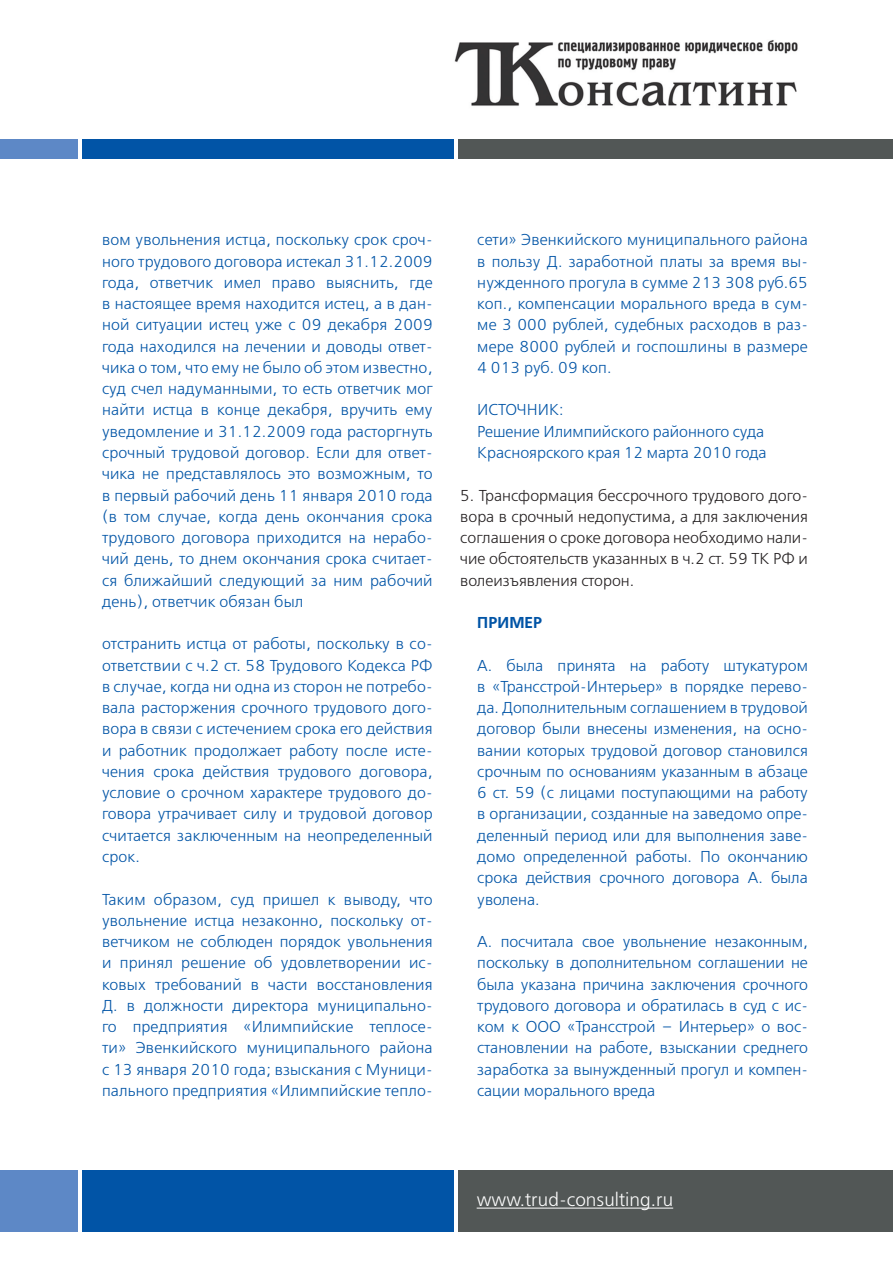
<style>
.page{position:relative;width:893px;height:1263px;background:#fff}
.page>*{position:absolute;margin:0;border:0;box-sizing:border-box;transform-origin:0 0}
.t1{font:18.75px "Free Set C";color:#fff}
.t2{font:15.75px/21.3px "Free Set C";color:#0154a6;text-align:justify}
.t3{font:15.75px/21.3px "Free Set C";color:#231f20;text-align:justify}
.t4{font:700 15.75px "Free Set C";color:#0154a6}
</style>
<div class="page">
<img style="left:454px;top:40px;width:344px;height:67px">
<div style="left:0;top:139px;width:78px;height:20px;background:#5d88c6"></div>
<div style="left:83px;top:139px;width:371px;height:20px;background:#0154a6"></div>
<div style="left:458px;top:139px;width:435px;height:20px;background:#525756"></div>
<div style="left:0;top:1170px;width:78px;height:62px;background:#5d88c6"></div>
<div style="left:83px;top:1170px;width:371px;height:62px;background:#0154a6"></div>
<div style="left:458px;top:1170px;width:435px;height:62px;background:#525756"></div>
<hr style="left:477px;top:1207px;width:196px;height:1px;background:#fff">
<p class="t2" style="left:102px;top:230px;width:332px">вом увольнения истца, поскольку срок сроч&shy;ного трудового договора истекал 31.12.2009 года, ответчик имел право выяснить, где в настоящее время находится истец, а в дан&shy;ной ситуации истец уже с 09 декабря 2009 года находился на лечении и доводы ответ&shy;чика о том, что ему не было об этом известно, суд счел надуманными, то есть ответчик мог найти истца в конце декабря, вручить ему уведомление и 31.12.2009 года расторгнуть срочный трудовой договор. Если для ответ&shy;чика не представлялось это возможным, то в первый рабочий день 11 января 2010 года (в том случае, когда день окончания срока трудового договора приходится на нерабо&shy;чий день, то днем окончания срока считает&shy;ся ближайший следующий за ним рабочий день), ответчик обязан был</p>
<p class="t2" style="left:102px;top:634px;width:332px">отстранить истца от работы, поскольку в со&shy;ответствии с ч.2 ст. 58 Трудового Кодекса РФ в случае, когда ни одна из сторон не потребо&shy;вала расторжения срочного трудового дого&shy;вора в связи с истечением срока его действия и работник продолжает работу после исте&shy;чения срока действия трудового договора, условие о срочном характере трудового до&shy;говора утрачивает силу и трудовой договор считается заключенным на неопределенный срок.</p>
<p class="t2" style="left:102px;top:889px;width:332px">Таким образом, суд пришел к выводу, что увольнение истца незаконно, поскольку от&shy;ветчиком не соблюден порядок увольнения и принял решение об удовлетворении ис&shy;ковых требований в части восстановления Д. в должности директора муниципально&shy;го предприятия «Илимпийские теплосе&shy;ти» Эвенкийского муниципального района с 13 января 2010 года; взыскания с Муници&shy;пального предприятия «Илимпийские тепло-</p>
<p class="t2" style="left:477px;top:230px;width:332px">сети» Эвенкийского муниципального района в пользу Д. заработной платы за время вы&shy;нужденного прогула в сумме 213 308 руб.65 коп., компенсации морального вреда в сум&shy;ме 3 000 рублей, судебных расходов в раз&shy;мере 8000 рублей и госпошлины в размере 4 013 руб. 09 коп.</p>
<p class="t2" style="left:477px;top:400px;width:291px;text-align:left">Источ ник:<br>Решение Илимпийского районного суда<br>Красноярского края 12 марта 2010 года</p>
<p class="t3" style="left:460px;top:485px;width:349px">5. Трансформация бессрочного трудового дого&shy;вора в срочный недопустима, а для заключения соглашения о сроке договора необходимо нали&shy;чие обстоятельств указанных в ч.2 ст. 59 ТК РФ и волеизъявления сторон.</p>
<p class="t4" style="left:477px;top:614px;width:66px">пример</p>
<p class="t2" style="left:477px;top:655px;width:332px">А. была принята на работу штукатуром в «Трансстрой-И нтерьер» в порядке перево&shy;да. Дополнительным соглашением в трудовой договор были внесены изменения, на осно&shy;вании которых трудовой договор становился срочным по основаниям указанным в абзаце 6 ст. 59 (с лицами поступающими на работу в организации, созданные на заведомо опре&shy;деленный период или для выполнения заве&shy;домо определенной работы. По окончанию срока действия срочного договора А. была уволена.</p>
<p class="t2" style="left:477px;top:932px;width:332px">А. посчитала свое увольнение незаконным, поскольку в дополнительном соглашении не была указана причина заключения срочного трудового договора и обратилась в суд с ис&shy;ком к ООО</p>
<p class="t2" style="left:477px;top:1017px;width:332px;text-indent:90px">«Трансстрой – И нтерьер» о вос&shy;становлении на работе, взыскании среднего заработка за вынужденный прогул и компен&shy;сации морального вреда</p>
<p class="t1" style="left:477px;top:1190px;width:198px">www.trud-consulting.ru</p>
</div>
